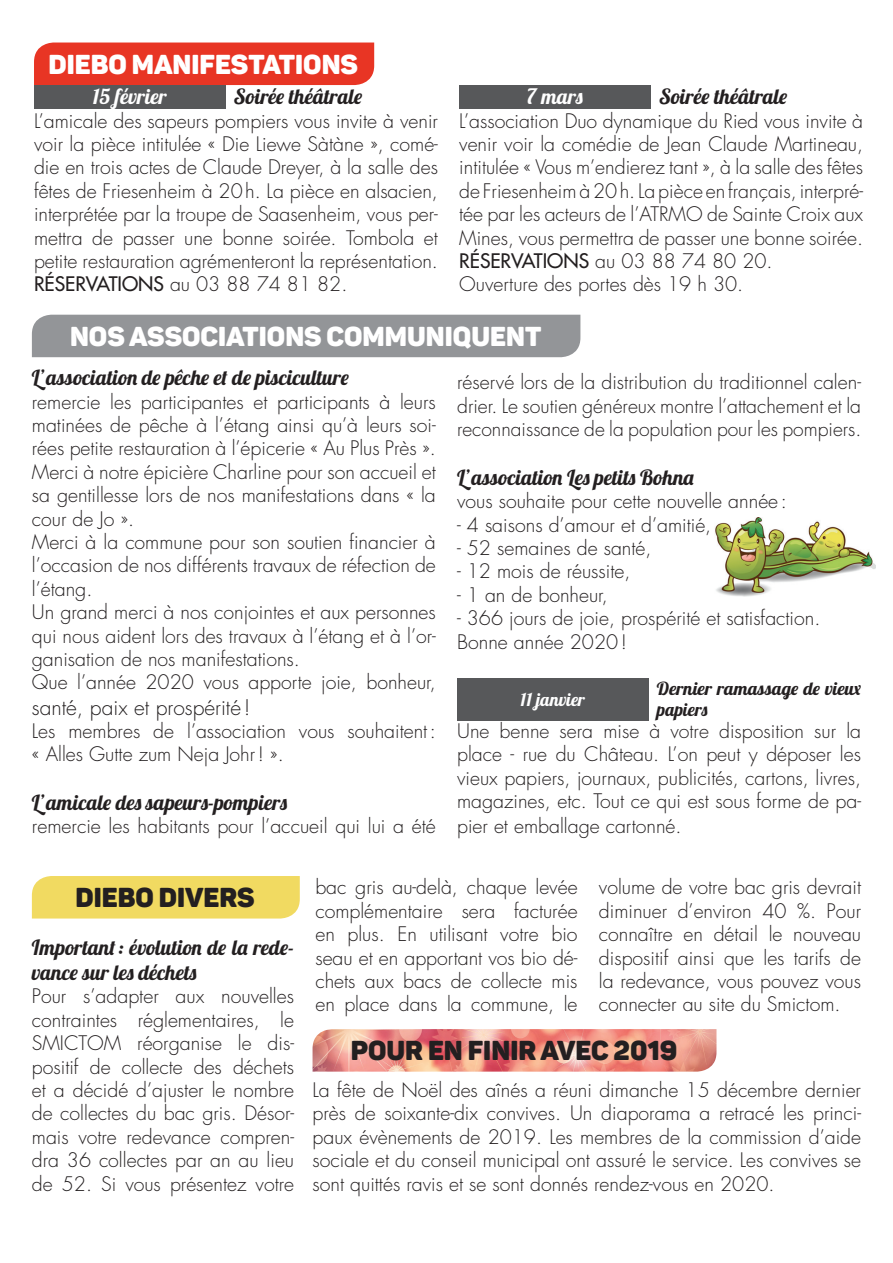
<style>
.page{position:relative;width:893px;height:1263px;background:#fff}
.page>*{position:absolute;margin:0;border:0;box-sizing:border-box;transform-origin:0 0}
.t1{font:27px "Panton Black Caps";color:#fff}
.t2{font:27px "Panton Black Caps";color:#231f20}
.t3{font:21px/25.2px "Lobster 1.4";color:#231f20}
.t4{font:300 21px "Futura";color:#231f20}
.t5{font:21px "Lobster 1.4";color:#fff}
.t6{font:300 19.5px/23.4px "Futura";color:#231f20;text-align:justify}
.t7{font:300 19.5px/23.4px "Futura CE";color:#231f20;text-align:justify}
.t8{font:18px/21.6px "Lobster 1.4";color:#231f20;scale:1.04 1}
.t9{font:18px "Lobster 1.4";letter-spacing:.02em;color:#fff}
.s1{font-weight:500}
</style>
<div class="page">
<div style="left:34px;top:43px;width:340px;height:42px;background:#e83524"></div>
<div style="left:34px;top:85px;width:191px;height:23px;background:#57585a"></div>
<div style="left:459px;top:85px;width:192px;height:23px;background:#57585a"></div>
<img style="left:715px;top:518px;width:161px;height:78px">
<div style="left:32px;top:315px;width:548px;height:42px;background:#939598"></div>
<div style="left:457px;top:678px;width:191px;height:43px;background:#57585a"></div>
<img style="left:313px;top:1029px;width:403px;height:42px">
<div style="left:32px;top:876px;width:268px;height:42px;background:#f1da61"></div>
<h1 class="t1" style="left:48px;top:47px;width:311px">DIEBO MANIFESTATIONS</h1>
<p class="t5" style="left:93px;top:83px;width:75px">15 février</p>
<p class="t3" style="left:234px;top:84px;width:130px">Soirée théâtrale</p>
<p class="t7" style="left:34px;top:109px;width:405px">L’amicale des sapeurs pompiers vous invite à venir voir la pièce intitulée « Die Liewe Sàtàne », comé&shy;die en trois actes de Claude Dreyer, à la salle des fêtes de Friesenheim à 20h. La pièce en alsacien, interprétée par la troupe de Saasenheim, vous per&shy;mettra de passer une bonne soirée. Tombola et petite restauration agrémenteront la représentation.<br><span class="s1">RÉSERVATIONS</span> au 03 88 74 81 82.</p>
<p class="t5" style="left:527px;top:83px;width:57px">7 mars</p>
<p class="t3" style="left:659px;top:84px;width:130px">Soirée théâtrale</p>
<p class="t7" style="left:459px;top:109px;width:405px;text-align:left">L’association Duo dynamique du Ried vous invite à venir voir la comédie de Jean Claude Martineau, intitulée « Vous m’endierez tant », à la salle des fêtes de Friesenheim à 20h. La pièce en français, interpré&shy;tée par les acteurs de l’ATRMO de Sainte Croix aux Mines, vous permettra de passer une bonne soirée.<br><span class="s1">RÉSERVATIONS</span> au 03 88 74 80 20.<br>Ouverture des portes dès 19 h 30.</p>
<h1 class="t1" style="left:70px;top:319px;width:473px">NOS ASSOCIATIONS COMMUNIQUENT</h1>
<p class="t3" style="left:32px;top:365px;width:318px">L’association de pêche et de pisciculture</p>
<p class="t6" style="left:32px;top:390px;width:406px;text-align:left">remercie les participantes et participants à leurs matinées de pêche à l’étang ainsi qu’à leurs soi&shy;rées petite restauration à l’épicerie « Au Plus Près ».<br>Merci à notre épicière Charline pour son accueil et sa gentillesse lors de nos manifestations dans « la cour de Jo ».<br>Merci à la commune pour son soutien financier à l’occasion de nos différents travaux de réfection de l’étang.<br>Un grand merci à nos conjointes et aux personnes qui nous aident lors des travaux à l’étang et à l’or&shy;ganisation de nos manifestations.<br>Que l’année 2020 vous apporte joie, bonheur,</p>
<p class="t4" style="left:32px;top:693px;width:220px">santé, paix et prospérité!</p>
<p class="t6" style="left:32px;top:719px;width:405px">Les membres de l’association vous souhaitent: « Alles Gutte zum Neja Johr! ».</p>
<p class="t3" style="left:32px;top:789px;width:257px">L’amicale des sapeurs-pompiers</p>
<p class="t6" style="left:32px;top:815px;width:405px">remercie les habitants pour l’accueil qui lui a été</p>
<p class="t6" style="left:457px;top:371px;width:406px">réservé lors de la distribution du traditionnel calen&shy;drier. Le soutien généreux montre l’attachement et la reconnaissance de la population pour les pompiers.</p>
<p class="t3" style="left:457px;top:464px;width:238px">L’association Les petits Bohna</p>
<p class="t6" style="left:457px;top:490px;width:331px">vous souhaite pour cette nouvelle année:</p>
<p class="t6" style="left:457px;top:513px;width:256px">- 4 saisons d’amour et d’amitié,</p>
<p class="t6" style="left:457px;top:536px;width:196px">- 52 semaines de santé,</p>
<p class="t6" style="left:457px;top:560px;width:175px">- 12 mois de réussite,</p>
<p class="t6" style="left:457px;top:583px;width:152px">- 1 an de bonheur,</p>
<p class="t6" style="left:457px;top:607px;width:365px">- 366 jours de joie, prospérité et satisfaction.<br>Bonne année 2020!</p>
<p class="t9" style="left:521px;top:688px;width:66px">11 janvier</p>
<p class="t8" style="left:657px;top:677px;width:198px">Dernier ramassage de vieux papiers</p>
<p class="t6" style="left:457px;top:719px;width:405px">Une benne sera mise à votre disposition sur la place - rue du Château. L’on peut y déposer les vieux papiers, journaux, publicités, cartons, livres, magazines, etc. Tout ce qui est sous forme de pa-</p>
<p class="t6" style="left:457px;top:815px;width:226px">pier et emballage cartonné.</p>
<h1 class="t2" style="left:76px;top:880px;width:181px">DIEBO DIVERS</h1>
<p class="t3" style="left:32px;top:934px;width:264px">Important: évolution de la rede&shy;vance sur les déchets</p>
<p class="t6" style="left:32px;top:985px;width:264px">Pour s’adapter aux nouvelles contraintes réglementaires, le SMICTOM réorganise le dis&shy;positif de collecte des déchets et a décidé d’ajuster le nombre de collectes du bac gris. Désor&shy;mais votre redevance compren&shy;dra 36 collectes par an au lieu de 52. Si vous présentez votre</p>
<p class="t6" style="left:315px;top:876px;width:264px">bac gris au-delà, chaque levée complémentaire sera facturée en plus. En utilisant votre bio seau et en apportant vos bio dé&shy;chets aux bacs de collecte mis en place dans la commune, le</p>
<p class="t6" style="left:599px;top:876px;width:264px">volume de votre bac gris devrait diminuer d’environ 40 %. Pour connaître en détail le nouveau dispositif ainsi que les tarifs de la redevance, vous pouvez vous connecter au site du Smictom.</p>
<h1 class="t2" style="left:351px;top:1033px;width:328px">POUR EN FINIR AVEC 2019</h1>
<p class="t6" style="left:313px;top:1078px;width:550px">La fête de Noël des aînés a réuni dimanche 15 décembre dernier près de soixante-dix convives. Un diaporama a retracé les princi&shy;paux évènements de 2019. Les membres de la commission d’aide sociale et du conseil municipal ont assuré le service. Les convives se sont quittés ravis et se sont donnés rendez-vous en 2020.</p>
</div>
